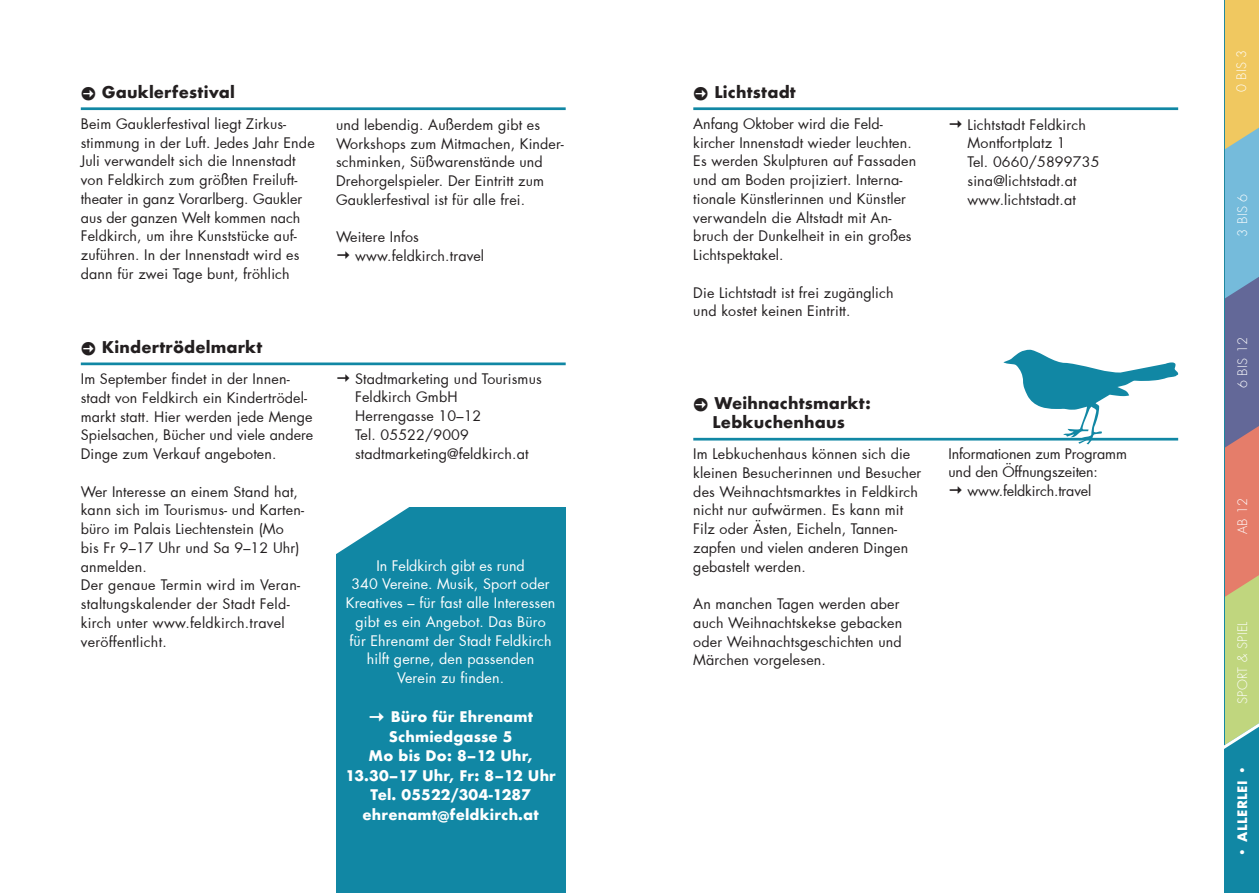
<style>
.page{position:relative;width:1259px;height:893px;background:#fff}
.page>*{position:absolute;margin:0;border:0;box-sizing:border-box;transform-origin:0 0}
.t1{font:700 15.75px/19.5px "Futura";letter-spacing:.01em;color:#231f20}
.t2{font:14.25px/18.8px "Futura";letter-spacing:.01em;color:#231f20}
.t3{font:14.25px/18.8px "Futura";letter-spacing:.01em;color:#fff;text-align:center}
.t4{font:700 14.25px "Futura";letter-spacing:.01em;color:#fff}
.t5{font:14.25px "Futura";letter-spacing:-.01em;color:#231f20}
.t6{font:300 12.9px "Futura";color:#fff}
.t7{font:300 12.75px "Futura";letter-spacing:.03em;color:#fff}
.t8{font:700 12.75px "Futura";letter-spacing:.03em;color:#fff}
</style>
<div class="page">
<hr style="left:693px;top:107px;width:485px;height:3px;background:#1187a4">
<hr style="left:693px;top:438px;width:485px;height:3px;background:#1187a4">
<div style="left:1225px;top:0;width:34px;height:893px;background:#1187a4"></div>
<svg style="left:1224px;top:0;width:35px;height:753px;background:#a7a48e"></svg>
<div style="left:336px;top:508px;width:229px;height:385px;background:#1187a4"></div>
<svg style="left:336px;top:507px;width:121px;height:47px"></svg>
<svg style="left:1003px;top:350px;width:175px;height:94px"></svg>
<hr style="left:81px;top:362px;width:485px;height:3px;background:#1187a4">
<hr style="left:81px;top:107px;width:485px;height:3px;background:#1187a4">
<p class="t1" style="left:102px;top:82px;width:134px">Gauklerfestival</p>
<p class="t2" style="left:81px;top:114px;width:235px">Beim Gauklerfestival liegt Zirkus&shy;stimmung in der Luft. Jedes Jahr Ende Juli verwandelt sich die Innenstadt von Feldkirch zum größten Freiluft&shy;theater in ganz Vorarlberg. Gaukler aus der ganzen Welt kommen nach Feldkirch, um ihre Kunststücke auf&shy;zuführen. In der Innenstadt wird es dann für zwei Tage bunt, fröhlich</p>
<p class="t2" style="left:336px;top:115px;width:229px">und lebendig. Außerdem gibt es Workshops zum Mitmachen, Kinder&shy;schminken, Süßwarenstände und Drehorgelspieler. Der Eintritt zum Gauklerfestival ist für alle frei.</p>
<p class="t2" style="left:355px;top:228px;width:131px;text-indent:-19px">Weitere Infos www.feldkirch.travel</p>
<p class="t1" style="left:102px;top:338px;width:162px">Kindertrödelmarkt</p>
<p class="t2" style="left:81px;top:369px;width:234px">Im September findet in der Innen&shy;stadt von Feldkirch ein Kindertrödel&shy;markt statt. Hier werden jede Menge Spielsachen, Bücher und viele andere Dinge zum Verkauf angeboten.</p>
<p class="t2" style="left:81px;top:482px;width:225px">Wer Interesse an einem Stand hat, kann sich im Tourismus- und Karten&shy;büro im Palais Liechtenstein (Mo bis Fr 9–17 Uhr und Sa 9–12 Uhr) anmelden.<br>Der genaue Termin wird im Veran&shy;staltungskalender der Stadt Feld&shy;kirch unter www.feldkirch.travel veröffentlicht.</p>
<p class="t2" style="left:355px;top:369px;width:188px">Stadtmarketing und Tourismus<br>Feldkirch GmbH<br>Herrengasse 10–12<br>Tel. 05522/9009 stadtmarketing@feldkirch.at</p>
<p class="t3" style="left:346px;top:556px;width:211px">In Feldkirch gibt es rund<br>340 Vereine. Musik, Sport oder<br>Kreatives – für fast alle Interessen gibt es ein Angebot. Das Büro für Ehrenamt der Stadt Feldkirch hilft gerne, den passenden<br>Verein zu finden.</p>
<p class="t4" style="left:391px;top:706px;width:144px">Büro für Ehrenamt</p>
<p class="t4" style="left:389px;top:726px;width:125px">Schmiedgasse 5</p>
<p class="t4" style="left:368px;top:745px;width:166px">Mo bis Do: 8–12 Uhr,</p>
<p class="t4" style="left:345px;top:765px;width:212px">13.30–17 Uhr, Fr: 8–12 Uhr</p>
<p class="t4" style="left:370px;top:784px;width:162px">Tel. 05522/304-1287</p>
<p class="t4" style="left:362px;top:804px;width:178px">ehrenamt@feldkirch.at</p>
<p class="t1" style="left:714px;top:82px;width:83px">Lichtstadt</p>
<p class="t2" style="left:693px;top:114px;width:225px">Anfang Oktober wird die Feld&shy;kircher Innenstadt wieder leuchten.<br>Es werden Skulpturen auf Fassaden und am Boden projiziert. Interna&shy;tionale Künstlerinnen und Künstler verwandeln die Altstadt mit An&shy;bruch der Dunkelheit in ein großes<br>Lichtspektakel.</p>
<p class="t2" style="left:693px;top:283px;width:202px">Die Lichtstadt ist frei zugänglich und kostet keinen Eintritt.</p>
<p class="t2" style="left:967px;top:115px;width:133px">Lichtstadt Feldkirch<br>Montfortplatz 1<br>Tel. 0660/5899735 sina@lichtstadt.at www.lichtstadt.at</p>
<p class="t1" style="left:712px;top:393px;width:160px">Weihnachtsmarkt:<br>Lebkuchenhaus</p>
<p class="t2" style="left:693px;top:444px;width:230px">Im Lebkuchenhaus können sich die kleinen Besucherinnen und Besucher des Weihnachtsmarktes in Feldkirch nicht nur aufwärmen. Es kann mit<br>Filz oder Ästen, Eicheln, Tannen&shy;zapfen und vielen anderen Dingen gebastelt werden.</p>
<p class="t2" style="left:693px;top:594px;width:210px">An manchen Tagen werden aber auch Weihnachtskekse gebacken oder Weihnachtsgeschichten und<br>Märchen vorgelesen.</p>
<p class="t5" style="left:948px;top:444px;width:180px">Informationen zum Programm</p>
<p class="t5" style="left:948px;top:462px;width:151px">und den Öffnungszeiten:</p>
<p class="t5" style="left:967px;top:481px;width:125px">www.feldkirch.travel</p>
<p class="t7" style="left:1233px;top:92px;width:43px;rotate:-90deg">0 BIS 3</p>
<p class="t6" style="left:1234px;top:237px;width:45px;rotate:-90deg">3 BIS 6</p>
<p class="t7" style="left:1234px;top:388px;width:53px;rotate:-90deg">6 BIS 12</p>
<p class="t7" style="left:1234px;top:534px;width:38px;rotate:-90deg">AB 12</p>
<p class="t7" style="left:1234px;top:704px;width:84px;rotate:-90deg">SPORT &amp; SPIEL</p>
<p class="t8" style="left:1233px;top:856px;width:92px;rotate:-90deg">• ALLERLEI •</p>
</div>
